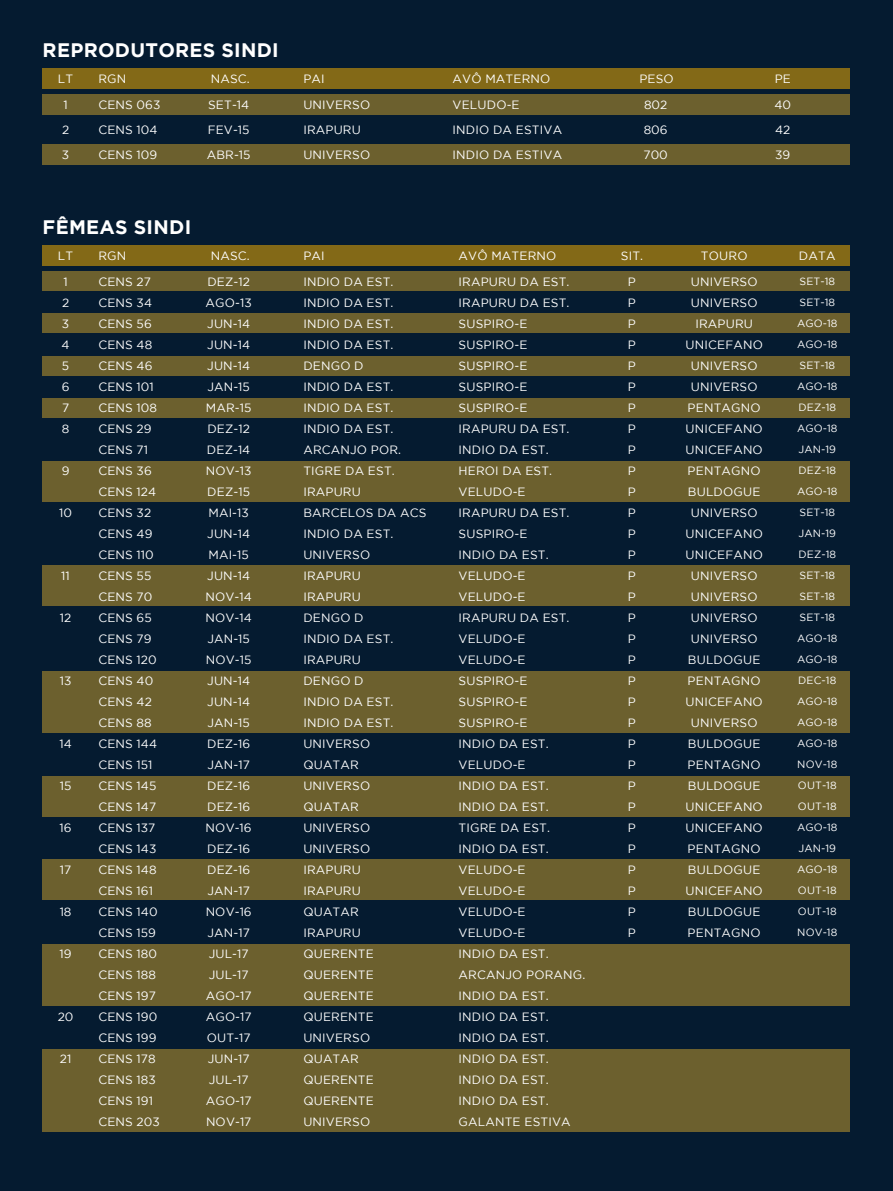
<style>
.page{position:relative;width:893px;height:1191px;background:#051b30}
.page>*{position:absolute;margin:0;border:0;box-sizing:border-box;transform-origin:0 0}
.t1{font:700 19.5px "Gotham";letter-spacing:.015em;color:#fff}
.t2{font:12px/21px "Gotham";letter-spacing:.015em;color:#fff}
.t3{font:10.5px/21px "Gotham";letter-spacing:.015em;color:#fff}
</style>
<div class="page">
<div style="left:43px;top:94px;width:807px;height:21px;background:#6c602e"></div>
<div style="left:43px;top:271px;width:807px;height:20px;background:#6c602e"></div>
<div style="left:43px;top:356px;width:807px;height:19px;background:#6c602e"></div>
<div style="left:43px;top:313px;width:807px;height:20px;background:#6c602e"></div>
<div style="left:43px;top:398px;width:807px;height:19px;background:#6c602e"></div>
<div style="left:43px;top:461px;width:807px;height:40px;background:#6c602e"></div>
<div style="left:43px;top:565px;width:807px;height:41px;background:#6c602e"></div>
<div style="left:43px;top:775px;width:807px;height:41px;background:#6c602e"></div>
<div style="left:43px;top:859px;width:807px;height:41px;background:#6c602e"></div>
<div style="left:43px;top:671px;width:807px;height:61px;background:#6c602e"></div>
<div style="left:43px;top:944px;width:807px;height:61px;background:#6c602e"></div>
<div style="left:43px;top:1049px;width:807px;height:83px;background:#6c602e"></div>
<div style="left:43px;top:144px;width:807px;height:21px;background:#6c602e"></div>
<div style="left:43px;top:68px;width:807px;height:21px;background:#836917"></div>
<div style="left:43px;top:245px;width:807px;height:21px;background:#836917"></div>
<h1 class="t1" style="left:43px;top:39px;width:238px">REPRODUTORES SINDI</h1>
<p class="t2" style="left:58px;top:68px;width:17px">LT</p>
<p class="t2" style="left:62px;top:92px;width:9px;line-height:24.9px">1<br>2<br>3</p>
<p class="t2" style="left:98px;top:68px;width:29px">RGN</p>
<p class="t2" style="left:98px;top:92px;width:63px;line-height:24.9px">CENS 063<br>CENS 104<br>CENS 109</p>
<p class="t2" style="left:211px;top:68px;width:41px">NASC.</p>
<p class="t2" style="left:207px;top:92px;width:45px;line-height:24.9px;text-align:justify">SET-14<br>FEV-15<br>ABR-15</p>
<h1 class="t1" style="left:43px;top:216px;width:150px">FÊMEAS SINDI</h1>
<p class="t2" style="left:58px;top:245px;width:17px">LT</p>
<p class="t2" style="left:62px;top:271px;width:10px">1<br>2<br>3<br>4<br>5<br>6<br>7<br>8</p>
<p class="t2" style="left:62px;top:460px;width:9px">9</p>
<p class="t2" style="left:59px;top:502px;width:14px">10</p>
<p class="t2" style="left:61px;top:565px;width:10px">11</p>
<p class="t2" style="left:60px;top:607px;width:13px">12</p>
<p class="t2" style="left:60px;top:670px;width:13px">13</p>
<p class="t2" style="left:59px;top:733px;width:14px">14</p>
<p class="t2" style="left:60px;top:775px;width:13px">15</p>
<p class="t2" style="left:60px;top:817px;width:14px">16</p>
<p class="t2" style="left:60px;top:859px;width:13px">17</p>
<p class="t2" style="left:60px;top:901px;width:13px">18</p>
<p class="t2" style="left:60px;top:943px;width:14px">19</p>
<p class="t2" style="left:58px;top:1006px;width:17px">20</p>
<p class="t2" style="left:60px;top:1048px;width:13px">21</p>
<p class="t2" style="left:98px;top:245px;width:29px">RGN</p>
<p class="t2" style="left:98px;top:271px;width:63px">CENS 27<br>CENS 34<br>CENS 56<br>CENS 48<br>CENS 46<br>CENS 101<br>CENS 108<br>CENS 29<br>CENS 71<br>CENS 36<br>CENS 124<br>CENS 32<br>CENS 49<br>CENS 110<br>CENS 55<br>CENS 70<br>CENS 65<br>CENS 79<br>CENS 120<br>CENS 40<br>CENS 42<br>CENS 88<br>CENS 144<br>CENS 151<br>CENS 145<br>CENS 147<br>CENS 137<br>CENS 143<br>CENS 148<br>CENS 161<br>CENS 140<br>CENS 159<br>CENS 180<br>CENS 188<br>CENS 197<br>CENS 190<br>CENS 199<br>CENS 178<br>CENS 183<br>CENS 191<br>CENS 203</p>
<p class="t2" style="left:211px;top:245px;width:41px">NASC.</p>
<p class="t2" style="left:205px;top:271px;width:48px">DEZ-12<br>AGO-13<br>JUN-14<br>JUN-14<br>JUN-14<br>JAN-15<br>MAR-15<br>DEZ-12<br>DEZ-14<br>NOV-13<br>DEZ-15<br>MAI-13<br>JUN-14<br>MAI-15<br>JUN-14<br>NOV-14<br>NOV-14<br>JAN-15<br>NOV-15<br>JUN-14<br>JUN-14<br>JAN-15<br>DEZ-16<br>JAN-17<br>DEZ-16<br>DEZ-16<br>NOV-16<br>DEZ-16<br>DEZ-16<br>JAN-17<br>NOV-16<br>JAN-17<br>JUL-17<br>JUL-17<br>AGO-17<br>AGO-17<br>OUT-17<br>JUN-17<br>JUL-17<br>AGO-17<br>NOV-17</p>
<p class="t2" style="left:303px;top:68px;width:23px">PAI</p>
<p class="t2" style="left:303px;top:92px;width:68px;line-height:24.9px">UNIVERSO<br>IRAPURU<br>UNIVERSO</p>
<p class="t2" style="left:303px;top:245px;width:23px">PAI</p>
<p class="t2" style="left:303px;top:271px;width:125px">INDIO DA EST.<br>INDIO DA EST.<br>INDIO DA EST.<br>INDIO DA EST.<br>DENGO D<br>INDIO DA EST.<br>INDIO DA EST.<br>INDIO DA EST.<br>ARCANJO POR.<br>TIGRE DA EST.<br>IRAPURU<br>BARCELOS DA ACS<br>INDIO DA EST.<br>UNIVERSO<br>IRAPURU<br>IRAPURU<br>DENGO D<br>INDIO DA EST.<br>IRAPURU<br>DENGO D<br>INDIO DA EST.<br>INDIO DA EST.<br>UNIVERSO<br>QUATAR<br>UNIVERSO<br>QUATAR<br>UNIVERSO<br>UNIVERSO<br>IRAPURU<br>IRAPURU<br>QUATAR<br>IRAPURU<br>QUERENTE<br>QUERENTE<br>QUERENTE<br>QUERENTE<br>UNIVERSO<br>QUATAR<br>QUERENTE<br>QUERENTE<br>UNIVERSO</p>
<p class="t2" style="left:453px;top:68px;width:99px">AVÔ MATERNO</p>
<p class="t2" style="left:453px;top:92px;width:111px;line-height:24.9px">VELUDO-E<br>INDIO DA ESTIVA<br>INDIO DA ESTIVA</p>
<p class="t2" style="left:459px;top:245px;width:99px">AVÔ MATERNO</p>
<p class="t2" style="left:459px;top:271px;width:128px">IRAPURU DA EST.<br>IRAPURU DA EST.<br>SUSPIRO-E<br>SUSPIRO-E<br>SUSPIRO-E<br>SUSPIRO-E<br>SUSPIRO-E<br>IRAPURU DA EST.<br>INDIO DA EST.<br>HEROI DA EST.<br>VELUDO-E<br>IRAPURU DA EST.<br>SUSPIRO-E<br>INDIO DA EST.<br>VELUDO-E<br>VELUDO-E<br>IRAPURU DA EST.<br>VELUDO-E<br>VELUDO-E<br>SUSPIRO-E<br>SUSPIRO-E<br>SUSPIRO-E<br>INDIO DA EST.<br>VELUDO-E<br>INDIO DA EST.<br>INDIO DA EST.<br>TIGRE DA EST.<br>INDIO DA EST.<br>VELUDO-E<br>VELUDO-E<br>VELUDO-E<br>VELUDO-E<br>INDIO DA EST.<br>ARCANJO PORANG.<br>INDIO DA EST.<br>INDIO DA EST.<br>INDIO DA EST.<br>INDIO DA EST.<br>INDIO DA EST.<br>INDIO DA EST.<br>GALANTE ESTIVA</p>
<p class="t2" style="left:639px;top:68px;width:36px">PESO</p>
<p class="t2" style="left:643px;top:92px;width:26px;line-height:24.9px;text-align:justify">802<br>806<br>700</p>
<p class="t2" style="left:775px;top:68px;width:18px">PE</p>
<p class="t2" style="left:774px;top:92px;width:18px;line-height:24.9px;text-align:justify">40<br>42<br>39</p>
<p class="t2" style="left:621px;top:245px;width:24px">SIT.</p>
<p class="t2" style="left:701px;top:245px;width:48px">TOURO</p>
<p class="t2" style="left:628px;top:271px;width:10px;text-align:justify">P P P P P P P P P P P P P P P P P P P P P P P P P P P P P P P P</p>
<p class="t2" style="left:685px;top:271px;width:79px;text-align:center">UNIVERSO<br>UNIVERSO<br>IRAPURU<br>UNICEFANO<br>UNIVERSO<br>UNIVERSO<br>PENTAGNO<br>UNICEFANO<br>UNICEFANO<br>PENTAGNO<br>BULDOGUE<br>UNIVERSO<br>UNICEFANO<br>UNICEFANO<br>UNIVERSO<br>UNIVERSO<br>UNIVERSO<br>UNIVERSO<br>BULDOGUE<br>PENTAGNO<br>UNICEFANO<br>UNIVERSO<br>BULDOGUE<br>PENTAGNO<br>BULDOGUE<br>UNICEFANO<br>UNICEFANO<br>PENTAGNO<br>BULDOGUE<br>UNICEFANO<br>BULDOGUE<br>PENTAGNO</p>
<p class="t2" style="left:799px;top:245px;width:38px">DATA</p>
<p class="t3" style="left:797px;top:270px;width:42px">SET-18<br>SET-18<br>AGO-18<br>AGO-18<br>SET-18<br>AGO-18<br>DEZ-18<br>AGO-18<br>JAN-19<br>DEZ-18<br>AGO-18<br>SET-18<br>JAN-19<br>DEZ-18<br>SET-18<br>SET-18<br>SET-18<br>AGO-18<br>AGO-18<br>DEC-18<br>AGO-18<br>AGO-18<br>AGO-18<br>NOV-18<br>OUT-18<br>OUT-18<br>AGO-18<br>JAN-19<br>AGO-18<br>OUT-18<br>OUT-18<br>NOV-18</p>
</div>
